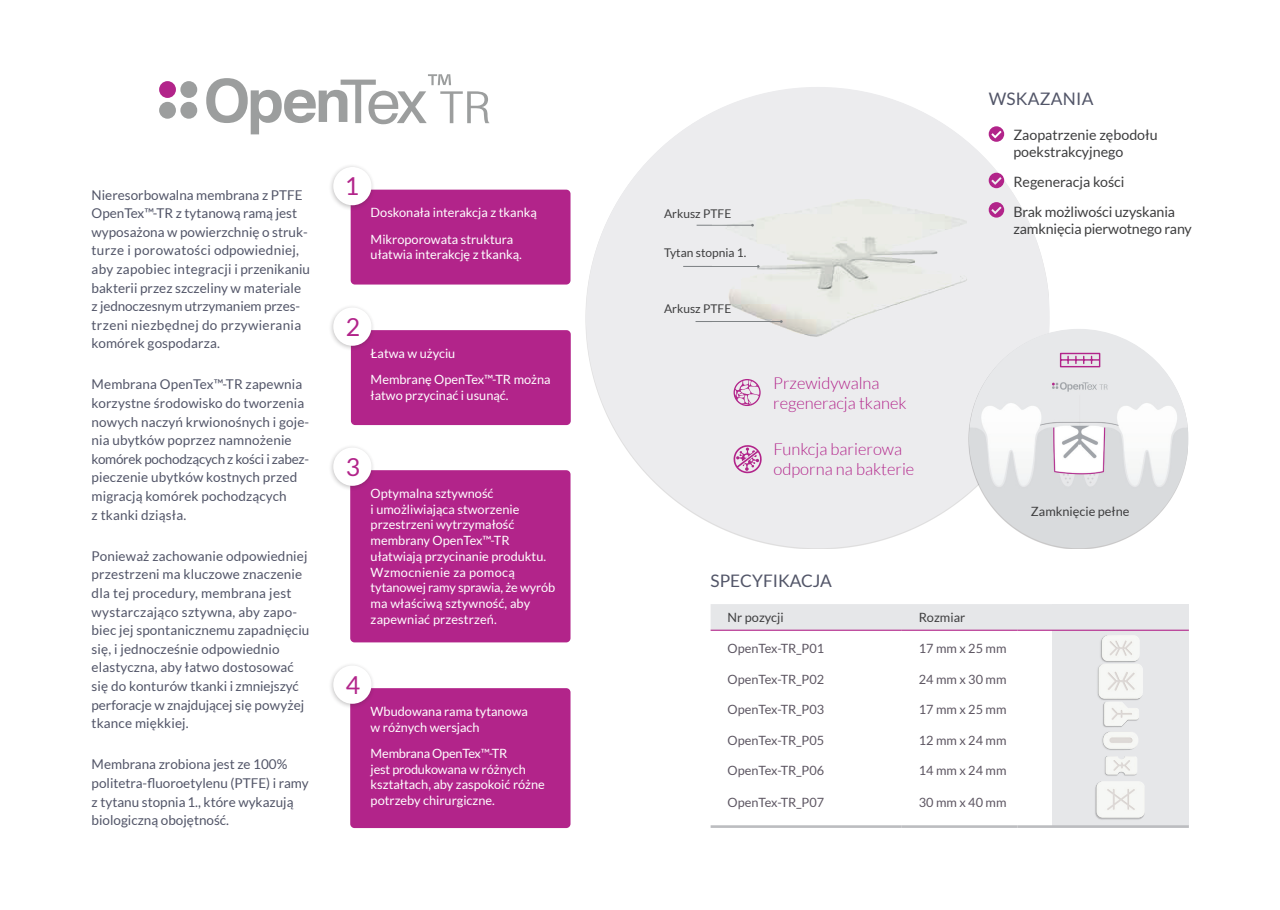
<style>
.page{position:relative;width:1280px;height:910px;background:#fff}
.page>*{position:absolute;margin:0;border:0;box-sizing:border-box;transform-origin:0 0}
.szary90_tekst{font:24.75px "Lato";color:#b2248a}
.wyróżnienia_ziel{font:17.25px "Lato";color:#525568}
.tabelka_nagłówki{font:300 16.5px/19.8px "Lato";color:#b2248a}
.szary90_tekst-2{font:14.25px/17.2px "Lato";letter-spacing:-.01em;color:#3e3e3f}
.szary90_tekst-3{font:13.5px/18.6px "Lato";letter-spacing:.01em;color:#525568}
.na_prostokątach{font:12.75px/15.8px "Lato";color:#fff}
.tabelka_ciemne{font:12.75px "Lato";color:#5d5662}
.tabelka_nagłówki-2{font:12.75px "Lato";color:#3e3e3f}
.tabelka_nagłówki-3{font:12px "Lato";color:#3e3e3f}
</style>
<div class="page">
<div style="left:159px;top:81px;width:17px;height:17px;background:#b2248a;border-radius:50%"></div>
<div style="left:180px;top:81px;width:17px;height:17px;background:#9c9e9e;border-radius:50%"></div>
<div style="left:159px;top:102px;width:17px;height:17px;background:#9c9e9e;border-radius:50%"></div>
<div style="left:180px;top:102px;width:17px;height:17px;background:#9c9e9e;border-radius:50%"></div>
<svg style="left:206px;top:74px;width:283px;height:60px"></svg>
<div style="left:586px;top:87px;width:464px;height:461px;background:#ececee;border-radius:50%"></div>
<svg style="left:733px;top:445px;width:29px;height:28px"></svg>
<svg style="left:733px;top:379px;width:28px;height:27px"></svg>
<img style="left:712px;top:199px;width:255px;height:138px">
<hr style="left:697px;top:225px;width:55px;height:1px;background:#7b7f82">
<hr style="left:683px;top:266px;width:75px;height:1px;background:#7b7f82">
<hr style="left:695px;top:321px;width:86px;height:1px;background:#7b7f82">
<div style="left:351px;top:190px;width:219px;height:95px;background:#b2248a;border-radius:4px"></div>
<div style="left:328px;top:163px;width:47px;height:48px;background:#231f20;opacity:.27"></div>
<div style="left:333px;top:167px;width:38px;height:38px;background:#fff;border-radius:50%"></div>
<div style="left:350px;top:688px;width:220px;height:140px;background:#b2248a;border-radius:4px"></div>
<div style="left:328px;top:662px;width:47px;height:47px;background:#231f20;opacity:.27"></div>
<div style="left:333px;top:665px;width:38px;height:39px;background:#fff;border-radius:50%"></div>
<div style="left:351px;top:330px;width:220px;height:95px;background:#b2248a;border-radius:4px"></div>
<div style="left:328px;top:304px;width:47px;height:47px;background:#231f20;opacity:.27"></div>
<div style="left:333px;top:307px;width:38px;height:39px;background:#fff;border-radius:50%"></div>
<div style="left:350px;top:470px;width:220px;height:172px;background:#b2248a;border-radius:4px"></div>
<div style="left:328px;top:444px;width:47px;height:47px;background:#231f20;opacity:.27"></div>
<div style="left:333px;top:448px;width:38px;height:38px;background:#fff;border-radius:50%"></div>
<svg style="left:989px;top:126px;width:15px;height:16px"></svg>
<svg style="left:989px;top:173px;width:15px;height:15px"></svg>
<svg style="left:989px;top:202px;width:15px;height:16px"></svg>
<div style="left:1053px;top:604px;width:136px;height:222px;background:#e6e7e9"></div>
<div style="left:711px;top:604px;width:478px;height:26px;background:#e6e7e9"></div>
<hr style="left:711px;top:630px;width:191px;height:1px;background:#b2248a">
<hr style="left:902px;top:630px;width:115px;height:1px;background:#b2248a">
<hr style="left:1017px;top:630px;width:172px;height:1px;background:#b2248a">
<hr style="left:711px;top:825px;width:191px;height:3px;background:#bcbdc0">
<hr style="left:902px;top:825px;width:115px;height:3px;background:#bcbdc0">
<hr style="left:1017px;top:825px;width:172px;height:3px;background:#bcbdc0">
<div style="left:968px;top:330px;width:220px;height:219px;background:#231f20;opacity:.25"></div>
<img style="left:969px;top:329px;width:219px;height:219px;border-radius:110px">
<svg style="left:1059px;top:352px;width:42px;height:16px"></svg>
<img style="left:1100px;top:635px;width:40px;height:26px">
<img style="left:1102px;top:731px;width:36px;height:19px">
<img style="left:1097px;top:661px;width:46px;height:37px">
<img style="left:1100px;top:698px;width:40px;height:29px">
<div style="left:1103px;top:755px;width:34px;height:22px;background:#231f20;opacity:.2"></div>
<img style="left:1095px;top:781px;width:50px;height:39px">
<p class="szary90_tekst-3" style="left:92px;top:185px;width:220px">Nieresorbowalna membrana z PTFE OpenTex™-TR z tytanową ramą jest wyposażona w powierzchnię o struk&shy;turze i porowatości odpowiedniej, aby zapobiec integracji i przenikaniu bakterii przez szczeliny w materiale z jednoczesnym utrzymaniem przes&shy;trzeni niezbędnej do przywierania komórek gospodarza.</p>
<p class="szary90_tekst-3" style="left:92px;top:375px;width:219px">Membrana OpenTex™-TR zapewnia korzystne środowisko do tworzenia nowych naczyń krwionośnych i goje&shy;nia ubytków poprzez namnożenie komórek pochodzących z kości i zabez&shy;pieczenie ubytków kostnych przed migracją komórek pochodzących<br>z tkanki dziąsła.</p>
<p class="szary90_tekst-3" style="left:92px;top:547px;width:219px">Ponieważ zachowanie odpowiedniej przestrzeni ma kluczowe znaczenie dla tej procedury, membrana jest wystarczająco sztywna, aby zapo&shy;biec jej spontanicznemu zapadnięciu się, i jednocześnie odpowiednio elastyczna, aby łatwo dostosować się do konturów tkanki i zmniejszyć perforacje w znajdującej się powyżej tkance miękkiej.</p>
<p class="szary90_tekst-3" style="left:92px;top:755px;width:219px">Membrana zrobiona jest ze 100% politetra-fluoroetylenu (PTFE) i ramy z tytanu stopnia 1., które wykazują biologiczną obojętność.</p>
<p class="szary90_tekst" style="left:345px;top:173px;width:16px">1</p>
<p class="na_prostokątach" style="left:371px;top:205px;width:168px">Doskonała interakcja z tkanką</p>
<p class="na_prostokątach" style="left:371px;top:231px;width:153px">Mikroporowata struktura ułatwia interakcję z tkanką.</p>
<p class="szary90_tekst" style="left:346px;top:313px;width:16px">2</p>
<p class="na_prostokątach" style="left:371px;top:345px;width:86px">Łatwa w użyciu</p>
<p class="na_prostokątach" style="left:371px;top:372px;width:182px">Membranę OpenTex™-TR można łatwo przycinać i usunąć.</p>
<p class="szary90_tekst" style="left:346px;top:453px;width:16px">3</p>
<p class="na_prostokątach" style="left:371px;top:485px;width:186px">Optymalna sztywność<br>i umożliwiająca stworzenie przestrzeni wytrzymałość membrany OpenTex™-TR ułatwiają przycinanie produktu.<br>Wzmocnienie za pomocą tytanowej ramy sprawia, że wyrób ma właściwą sztywność, aby zapewniać przestrzeń.</p>
<p class="szary90_tekst" style="left:346px;top:671px;width:16px">4</p>
<p class="na_prostokątach" style="left:371px;top:703px;width:159px">Wbudowana rama tytanowa w różnych wersjach</p>
<p class="na_prostokątach" style="left:371px;top:745px;width:176px">Membrana OpenTex™-TR<br>jest produkowana w różnych kształtach, aby zaspokoić różne potrzeby chirurgiczne.</p>
<p class="tabelka_nagłówki-3" style="left:664px;top:207px;width:69px">Arkusz PTFE</p>
<p class="tabelka_nagłówki-3" style="left:664px;top:246px;width:84px">Tytan stopnia 1.</p>
<p class="tabelka_nagłówki-3" style="left:664px;top:301px;width:69px">Arkusz PTFE</p>
<p class="tabelka_nagłówki" style="left:773px;top:373px;width:135px">Przewidywalna regeneracja tkanek</p>
<p class="tabelka_nagłówki" style="left:773px;top:439px;width:130px">Funkcja barierowa</p>
<p class="tabelka_nagłówki" style="left:773px;top:459px;width:142px">odporna na bakterie</p>
<p class="wyróżnienia_ziel" style="left:989px;top:89px;width:106px">WSKAZANIA</p>
<p class="szary90_tekst-2" style="left:1013px;top:126px;width:146px">Zaopatrzenie zębodołu poekstrakcyjnego</p>
<p class="szary90_tekst-2" style="left:1013px;top:173px;width:113px">Regeneracja kości</p>
<p class="szary90_tekst-2" style="left:1013px;top:203px;width:180px">Brak możliwości uzyskania zamknięcia pierwotnego rany</p>
<p class="tabelka_nagłówki-2" style="left:1031px;top:504px;width:100px">Zamknięcie pełne</p>
<p class="wyróżnienia_ziel" style="left:711px;top:571px;width:123px">SPECYFIKACJA</p>
<p class="tabelka_nagłówki-2" style="left:728px;top:611px;width:58px">Nr pozycji</p>
<p class="tabelka_nagłówki-2" style="left:919px;top:611px;width:48px">Rozmiar</p>
<p class="tabelka_ciemne" style="left:728px;top:642px;width:98px">OpenTex-TR_P01</p>
<p class="tabelka_ciemne" style="left:919px;top:642px;width:89px">17 mm x 25 mm</p>
<p class="tabelka_ciemne" style="left:728px;top:672px;width:98px">OpenTex-TR_P02</p>
<p class="tabelka_ciemne" style="left:919px;top:672px;width:89px">24 mm x 30 mm</p>
<p class="tabelka_ciemne" style="left:728px;top:703px;width:98px">OpenTex-TR_P03</p>
<p class="tabelka_ciemne" style="left:919px;top:703px;width:89px">17 mm x 25 mm</p>
<p class="tabelka_ciemne" style="left:728px;top:733px;width:98px">OpenTex-TR_P05</p>
<p class="tabelka_ciemne" style="left:919px;top:733px;width:89px">12 mm x 24 mm</p>
<p class="tabelka_ciemne" style="left:728px;top:764px;width:98px">OpenTex-TR_P06</p>
<p class="tabelka_ciemne" style="left:919px;top:764px;width:89px">14 mm x 24 mm</p>
<p class="tabelka_ciemne" style="left:728px;top:795px;width:98px">OpenTex-TR_P07</p>
<p class="tabelka_ciemne" style="left:919px;top:795px;width:89px">30 mm x 40 mm</p>
</div>
